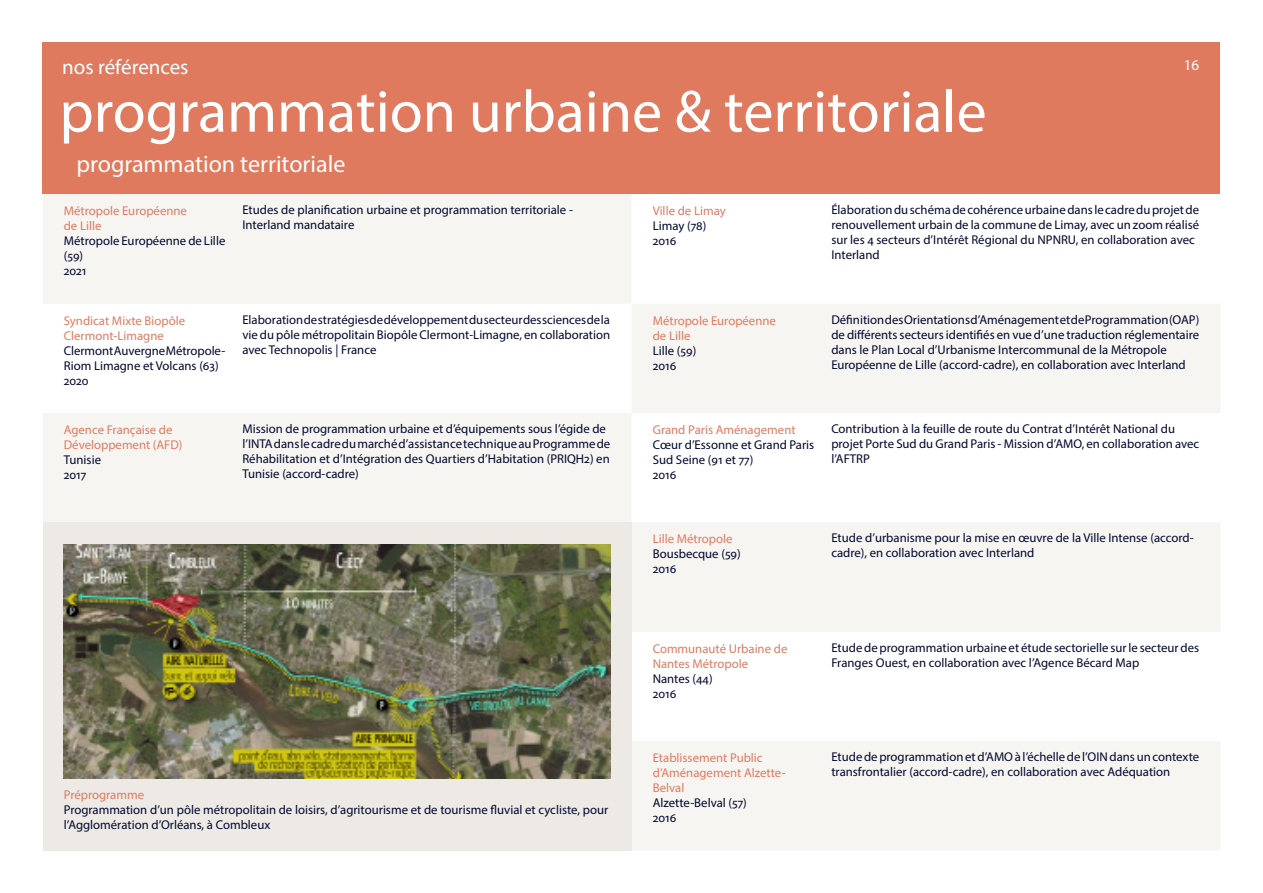
<style>
.page{position:relative;width:1263px;height:893px;background:#fff}
.page>*{position:absolute;margin:0;border:0;box-sizing:border-box;transform-origin:0 0}
.t1{font:60px "Myriad Pro";color:#fff}
.t2{font:24px "Myriad Pro";color:#fff}
.t3{font:21px "Myriad Pro";color:#fff}
.t4{font:15px "Myriad Pro";color:#fff}
.paragraphe_références{font:12.75px/15px "Myriad Pro";color:#00072d}
.paragraphe_tableau_références_-_colonne_{font:12.75px/15px "Myriad Pro";color:#00072d}
.paragraphe_tableau_références_-_colonne_-2{font:12.75px/15px "Myriad Pro";color:#e07a5f}
.s1{color:#e07a5f}
.s2{color:#00072d}
</style>
<div class="page">
<div style="left:43px;top:43px;width:1177px;height:151px;background:#e07a5f"></div>
<svg style="left:43px;top:195px;width:588px;height:327px;fill:#f7f5f2"></svg>
<svg style="left:631px;top:304px;width:589px;height:546px;fill:#f7f5f2"></svg>
<div style="left:43px;top:522px;width:588px;height:328px;background:#ede9e5"></div>
<img style="left:64px;top:545px;width:546px;height:233px">
<h3 class="t3" style="left:62px;top:54px;width:128px">nos références</h3>
<h1 class="t1" style="left:60px;top:75px;width:929px">programmation urbaine &amp; territoriale</h1>
<h2 class="t2" style="left:60px;top:149px;width:287px">→ programmation territoriale</h2>
<p class="paragraphe_tableau_références_-_colonne_-2" style="left:64px;top:203px;width:125px">Métropole Européenne</p>
<p class="paragraphe_tableau_références_-_colonne_-2" style="left:64px;top:218px;width:39px">de Lille</p>
<p class="paragraphe_tableau_références_-_colonne_" style="left:64px;top:233px;width:163px">Métropole Européenne de Lille</p>
<p class="paragraphe_tableau_références_-_colonne_" style="left:64px;top:248px;width:21px">(59)</p>
<p class="paragraphe_tableau_références_-_colonne_" style="left:64px;top:263px;width:24px">2021</p>
<p class="t4" style="left:1184px;top:55px;width:17px">16</p>
<p class="paragraphe_tableau_références_-_colonne_" style="left:653px;top:203px;width:74px"><span class="s1">Ville de Limay<br></span>Limay (78)<br>2016</p>
<p class="paragraphe_références" style="left:831px;top:202px;width:369px">Élaboration du schéma de cohérence urbaine dans le cadre du projet de renouvellement urbain de la commune de Limay, avec un zoom réalisé sur les 4 secteurs d’Intérêt Régional du NPNRU, en collaboration avec Interland</p>
<p class="paragraphe_références" style="left:242px;top:202px;width:332px">Etudes de planification urbaine et programmation territoriale -</p>
<p class="paragraphe_références" style="left:242px;top:217px;width:113px">Interland mandataire</p>
<p class="paragraphe_tableau_références_-_colonne_" style="left:64px;top:313px;width:163px"><span class="s1">Syndicat Mixte Biopôle<br>Clermont-Limagne<br></span>Clermont Auvergne Métropole -<br>Riom Limagne et Volcans (63)<br>2020</p>
<p class="paragraphe_références" style="left:242px;top:312px;width:369px;text-align:justify">Elaboration de stratégies de développement du secteur des sciences de la vie du pôle métropolitain Biopôle Clermont-Limagne, en collaboration avec Technopolis | France</p>
<p class="paragraphe_tableau_références_-_colonne_-2" style="left:64px;top:422px;width:120px">Agence Française de<br>Développement (AFD)<br><span class="s2">Tunisie<br>2017</span></p>
<p class="paragraphe_références" style="left:242px;top:421px;width:369px">Mission de programmation urbaine et d’équipements sous l’égide de l’INTA dans le cadre du marché d’assistance technique au Programme de Réhabilitation et d’Intégration des Quartiers d’Habitation (PRIQH2) en Tunisie (accord-cadre)</p>
<p class="paragraphe_tableau_références_-_colonne_" style="left:64px;top:787px;width:546px"><span class="s1">Préprogramme<br></span>Programmation d’un pôle métropolitain de loisirs, d’agritourisme et de tourisme fluvial et cycliste, pour l’Agglomération d’Orléans, à Combleux</p>
<p class="paragraphe_tableau_références_-_colonne_-2" style="left:653px;top:313px;width:125px">Métropole Européenne de Lille<br><span class="s2">Lille (59)<br>2016</span></p>
<p class="paragraphe_références" style="left:831px;top:312px;width:369px">Définition des Orientations d’Aménagement et de Programmation (OAP) de différents secteurs identifiés en vue d’une traduction réglementaire dans le Plan Local d’Urbanisme Intercommunal de la Métropole Européenne de Lille (accord-cadre), en collaboration avec Interland</p>
<p class="paragraphe_tableau_références_-_colonne_" style="left:653px;top:422px;width:163px"><span class="s1">Grand Paris Aménagement<br></span>Cœur d’Essonne et Grand Paris<br>Sud Seine (91 et 77)<br>2016</p>
<p class="paragraphe_références" style="left:831px;top:421px;width:369px">Contribution à la feuille de route du Contrat d’Intérêt National du projet Porte Sud du Grand Paris - Mission d’AMO, en collaboration avec l’AFTRP</p>
<p class="paragraphe_tableau_références_-_colonne_" style="left:653px;top:531px;width:90px"><span class="s1">Lille Métropole<br></span>Bousbecque (59)<br>2016</p>
<p class="paragraphe_références" style="left:831px;top:530px;width:364px">Etude d’urbanisme pour la mise en œuvre de la Ville Intense (accord&shy;cadre), en collaboration avec Interland</p>
<p class="paragraphe_tableau_références_-_colonne_-2" style="left:653px;top:641px;width:136px">Communauté Urbaine de<br>Nantes Métropole<br><span class="s2">Nantes (44)<br>2016</span></p>
<p class="paragraphe_références" style="left:831px;top:640px;width:369px">Etude de programmation urbaine et étude sectorielle sur le secteur des<br>Franges Ouest, en collaboration avec l’Agence Bécard Map</p>
<p class="paragraphe_tableau_références_-_colonne_-2" style="left:653px;top:750px;width:134px">Etablissement Public d’Aménagement Alzette-<br>Belval<br><span class="s2">Alzette-Belval (57)<br>2016</span></p>
<p class="paragraphe_références" style="left:831px;top:749px;width:369px">Etude de programmation et d’AMO à l’échelle de l’OIN dans un contexte transfrontalier (accord-cadre), en collaboration avec Adéquation</p>
</div>
